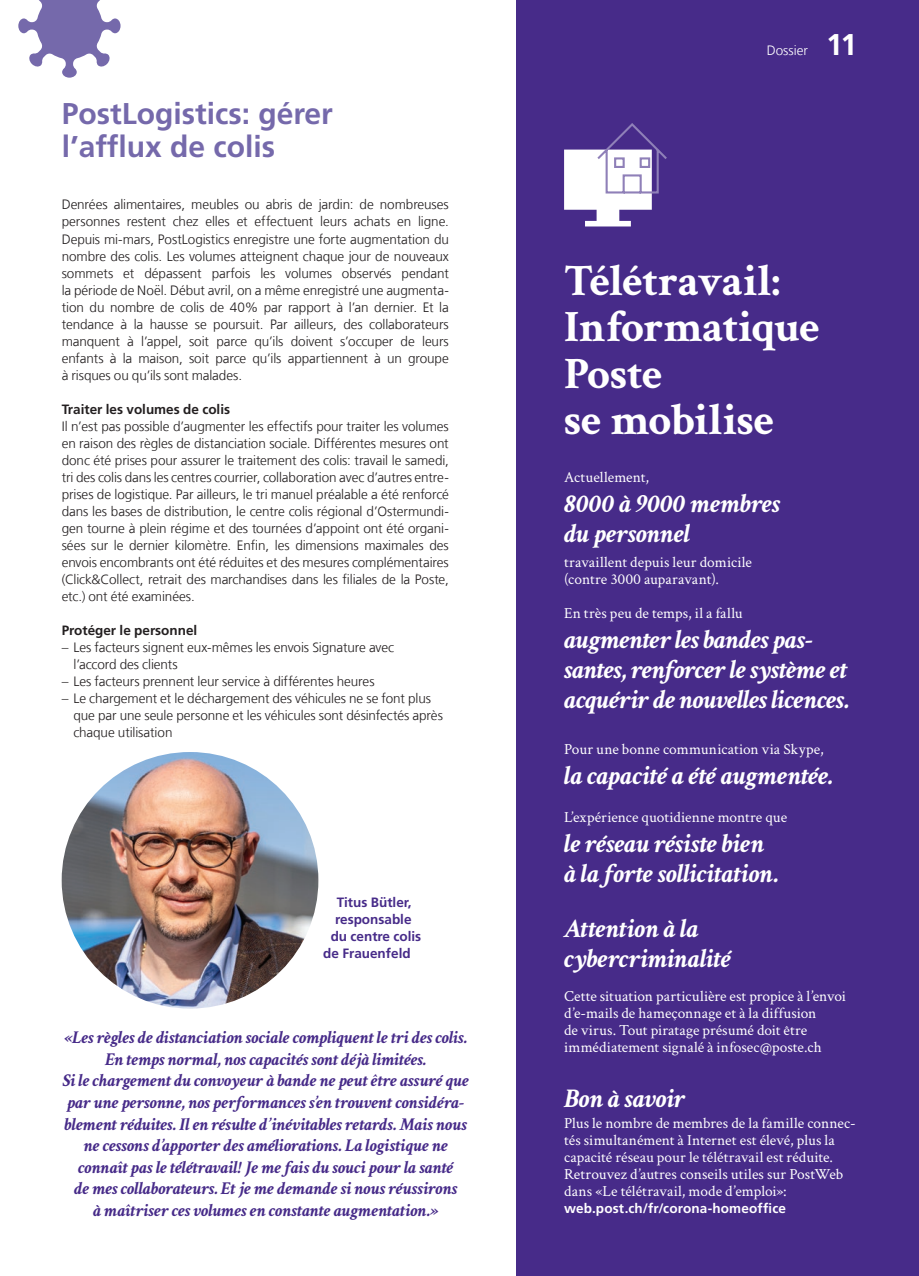
<style>
.page{position:relative;width:919px;height:1276px;background:#fff}
.page>*{position:absolute;margin:0;border:0;box-sizing:border-box;transform-origin:0 0}
.t1{font:700 45px/46.5px "Crimson Text";letter-spacing:-.015em;color:#fff}
.t2{font:700 30px/33px "Frutiger LT Com";color:#7569ab}
.t3{font:700 30px "Frutiger LT Com";color:#fff}
.t4{font:italic 700 27px/30px "Crimson Text";letter-spacing:-.01em;color:#fff}
.t5{font:italic 700 18px/21.6px "Crimson Text";color:#472b89;text-align:center}
.t6{font:15.3px/17px "Crimson Text";letter-spacing:.005em;color:#fff}
.t7{font:300 13.5px/17px "Frutiger LT Com";letter-spacing:-.005em;color:#231f20;text-align:justify}
.t8{font:700 13.5px "Frutiger LT Com";color:#472b89}
.t9{font:700 13.5px "Frutiger LT Com";color:#231f20}
.t10{font:700 13.5px "Frutiger LT Com";letter-spacing:.01em;color:#fff}
.t11{font:300 13.5px "Frutiger LT Com";color:#fff}
</style>
<div class="page">
<div style="left:517px;top:0;width:401px;height:1276px;background:#472b89"></div>
<svg style="left:564px;top:123px;width:103px;height:103px"></svg>
<svg style="left:18px;top:0;width:102px;height:78px"></svg>
<img style="left:62px;top:752px;width:256px;height:256px;border-radius:128px">
<h2 class="t2" style="left:62px;top:98px;width:273px">PostLogistics: gérer l’afflux de colis</h2>
<p class="t7" style="left:62px;top:196px;width:388px">Denrées alimentaires, meubles ou abris de jardin: de nombreuses personnes restent chez elles et effectuent leurs achats en ligne.<br>Depuis mi-mars, PostLogistics enregistre une forte augmentation du nombre des colis. Les volumes atteignent chaque jour de nouveaux sommets et dépassent parfois les volumes observés pendant la période de Noël. Début avril, on a même enregistré une augmenta&shy;tion du nombre de colis de 40% par rapport à l’an dernier. Et la tendance à la hausse se poursuit. Par ailleurs, des collaborateurs manquent à l’appel, soit parce qu’ils doivent s’occuper de leurs enfants à la maison, soit parce qu’ils appartiennent à un groupe à risques ou qu’ils sont malades.</p>
<p class="t9" style="left:62px;top:401px;width:170px">Traiter les volumes de colis</p>
<p class="t7" style="left:62px;top:417px;width:388px">Il n’est pas possible d’augmenter les effectifs pour traiter les volumes en raison des règles de distanciation sociale. Différentes mesures ont donc été prises pour assurer le traitement des colis: travail le samedi, tri des colis dans les centres courrier, collaboration avec d’autres entre&shy;prises de logistique. Par ailleurs, le tri manuel préalable a été renforcé dans les bases de distribution, le centre colis régional d’Ostermundi&shy;gen tourne à plein régime et des tournées d’appoint ont été organi&shy;sées sur le dernier kilomètre. Enfin, les dimensions maximales des envois encombrants ont été réduites et des mesures complémentaires (Click&amp;Collect, retrait des marchandises dans les filiales de la Poste, etc.) ont été examinées.</p>
<p class="t9" style="left:62px;top:622px;width:137px">Protéger le personnel</p>
<p class="t7" style="left:73px;top:639px;width:322px;text-indent:-12px">– Les facteurs signent eux-mêmes les envois Signature avec l’accord des clients</p>
<p class="t7" style="left:62px;top:673px;width:314px">– Les facteurs prennent leur service à différentes heures</p>
<p class="t7" style="left:73px;top:690px;width:371px;text-align:left;text-indent:-12px">– Le chargement et le déchargement des véhicules ne se font plus que par une seule personne et les véhicules sont désinfectés après chaque utilisation</p>
<p class="t8" style="left:337px;top:894px;width:76px">Titus Bütler,</p>
<p class="t8" style="left:335px;top:911px;width:78px">responsable</p>
<p class="t8" style="left:331px;top:928px;width:92px">du centre colis</p>
<p class="t8" style="left:323px;top:945px;width:89px">de Frauenfeld</p>
<p class="t5" style="left:63px;top:1026px;width:408px">«Les règles de distanciation sociale compliquent le tri des colis.<br>En temps normal, nos capacités sont déjà limitées.<br>Si le chargement du convoyeur à bande ne peut être assuré que par une personne, nos performances s’en trouvent considéra&shy;blement réduites. Il en résulte d’inévitables retards. Mais nous ne cessons d’apporter des améliorations. La logistique ne connaît pas le télétravail! Je me fais du souci pour la santé<br>de mes collaborateurs. Et je me demande si nous réussirons<br>à maîtriser ces volumes en constante augmentation.»</p>
<p class="t11" style="left:766px;top:43px;width:43px">Dossier</p>
<h2 class="t3" style="left:826px;top:27px;width:33px">11</h2>
<h1 class="t1" style="left:564px;top:256px;width:257px">Télétravail:<br>Informatique<br>Poste<br>se mobilise</h1>
<p class="t6" style="left:564px;top:468px;width:86px">Actuellement,</p>
<h3 class="t4" style="left:564px;top:487px;width:218px">8000 à 9000 membres du personnel</h3>
<p class="t6" style="left:564px;top:553px;width:189px">travaillent depuis leur domicile (contre 3000 auparavant).</p>
<p class="t6" style="left:564px;top:604px;width:180px">En très peu de temps, il a fallu</p>
<h3 class="t4" style="left:564px;top:623px;width:287px">augmenter les bandes pas&shy;santes, renforcer le système et acquérir de nouvelles licences.</h3>
<p class="t6" style="left:564px;top:740px;width:261px">Pour une bonne communication via Skype,</p>
<h3 class="t4" style="left:564px;top:759px;width:270px">la capacité a été augmentée.</h3>
<p class="t6" style="left:564px;top:808px;width:224px">L’expérience quotidienne montre que</p>
<h3 class="t4" style="left:564px;top:827px;width:216px">le réseau résiste bien à la forte sollicitation.</h3>
<h3 class="t4" style="left:564px;top:913px;width:168px">Attention à la cybercriminalité</h3>
<p class="t6" style="left:564px;top:987px;width:283px">Cette situation particulière est propice à l’envoi d’e-mails de hameçonnage et à la diffusion<br>de virus. Tout piratage présumé doit être immédiatement signalé à infosec@poste.ch</p>
<h3 class="t4" style="left:564px;top:1083px;width:123px">Bon à savoir</h3>
<p class="t6" style="left:564px;top:1114px;width:293px">Plus le nombre de membres de la famille connec&shy;tés simultanément à Internet est élevé, plus la capacité réseau pour le télétravail est réduite.<br>Retrouvez d’autres conseils utiles sur PostWeb dans «Le télétravail, mode d’emploi»:</p>
<p class="t10" style="left:564px;top:1200px;width:223px">web.post.ch/fr/corona-homeoffice</p>
</div>
